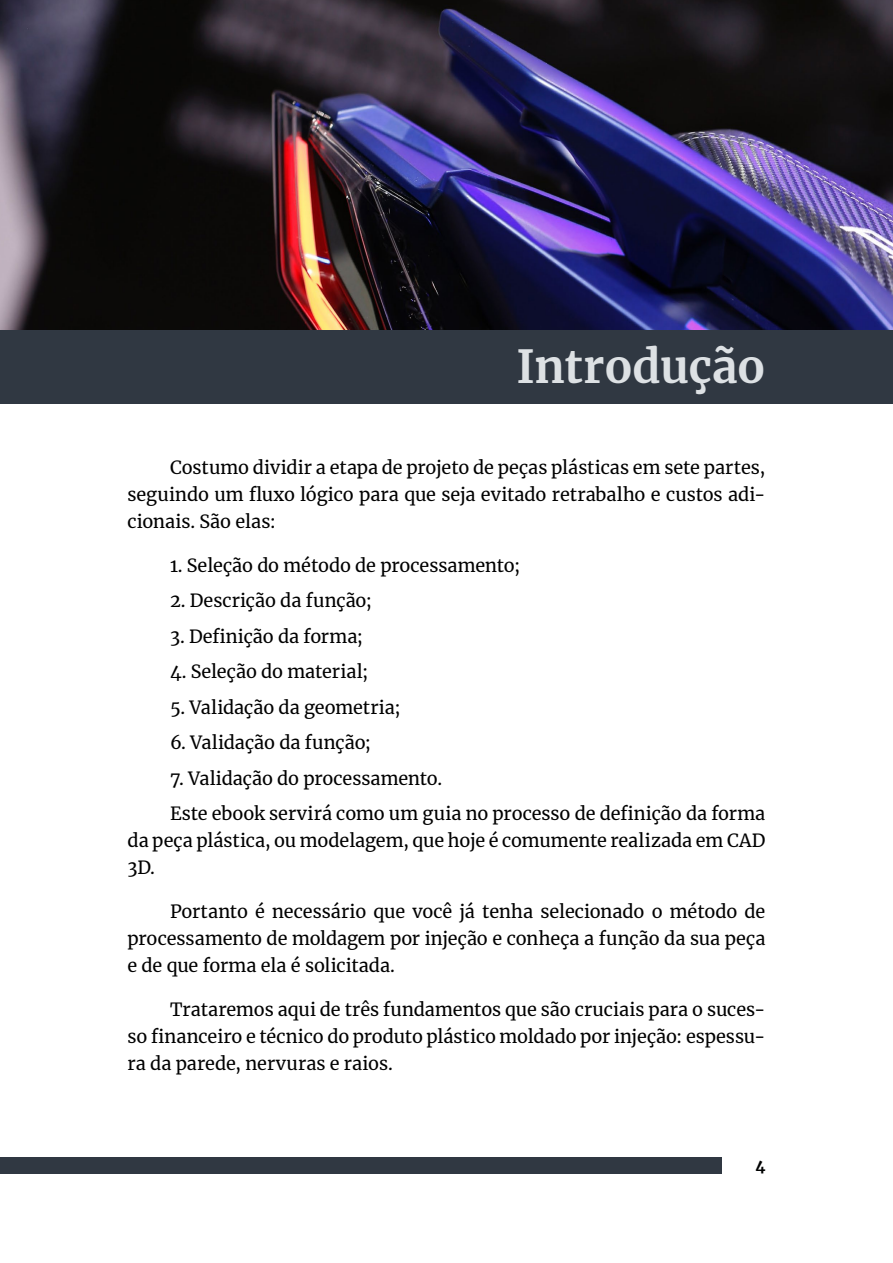
<style>
.page{position:relative;width:893px;height:1263px;background:#fff}
.page>*{position:absolute;margin:0;border:0;box-sizing:border-box;transform-origin:0 0}
.t1{font:700 45px "Merriweather";letter-spacing:-.005em;color:#dde1e4}
.t2{font:18px/27px "Merriweather";letter-spacing:-.005em;color:#000;text-align:justify}
.t3{font:900 15px "Merriweather";color:#010202}
</style>
<div class="page">
<div style="left:0;top:1157px;width:722px;height:17px;background:#303842"></div>
<img style="left:0;top:0;width:893px;height:330px">
<div style="left:0;top:330px;width:893px;height:74px;background:#303842"></div>
<h1 class="t1" style="left:516px;top:335px;width:250px">Introdução</h1>
<p class="t2" style="left:128px;top:453px;width:639px;text-indent:43px">Costumo dividir a etapa de projeto de peças plásticas em sete partes, seguindo um fluxo lógico para que seja evitado retrabalho e custos adi&shy;cionais. São elas:</p>
<p class="t2" style="left:170px;top:551px;width:352px">1. Seleção do método de processamento;</p>
<p class="t2" style="left:170px;top:587px;width:203px">2. Descrição da função;</p>
<p class="t2" style="left:170px;top:622px;width:195px">3. Definição da forma;</p>
<p class="t2" style="left:170px;top:658px;width:200px">4. Seleção do material;</p>
<p class="t2" style="left:170px;top:693px;width:232px">5. Validação da geometria;</p>
<p class="t2" style="left:170px;top:729px;width:202px">6. Validação da função;</p>
<p class="t2" style="left:170px;top:760px;width:597px;line-height:35.5px">7. Validação do processamento.<br>Este ebook servirá como um guia no processo de definição da forma</p>
<p class="t2" style="left:128px;top:827px;width:639px">da peça plástica, ou modelagem, que hoje é comumente realizada em CAD<br>3D.</p>
<p class="t2" style="left:128px;top:898px;width:639px;text-indent:43px">Portanto é necessário que você já tenha selecionado o método de processamento de moldagem por injeção e conheça a função da sua peça e de que forma ela é solicitada.</p>
<p class="t2" style="left:128px;top:996px;width:639px;text-indent:43px">Trataremos aqui de três fundamentos que são cruciais para o suces&shy;so financeiro e técnico do produto plástico moldado por injeção: espessu&shy;ra da parede, nervuras e raios.</p>
<p class="t3" style="left:755px;top:1155px;width:12px">4</p>
</div>
